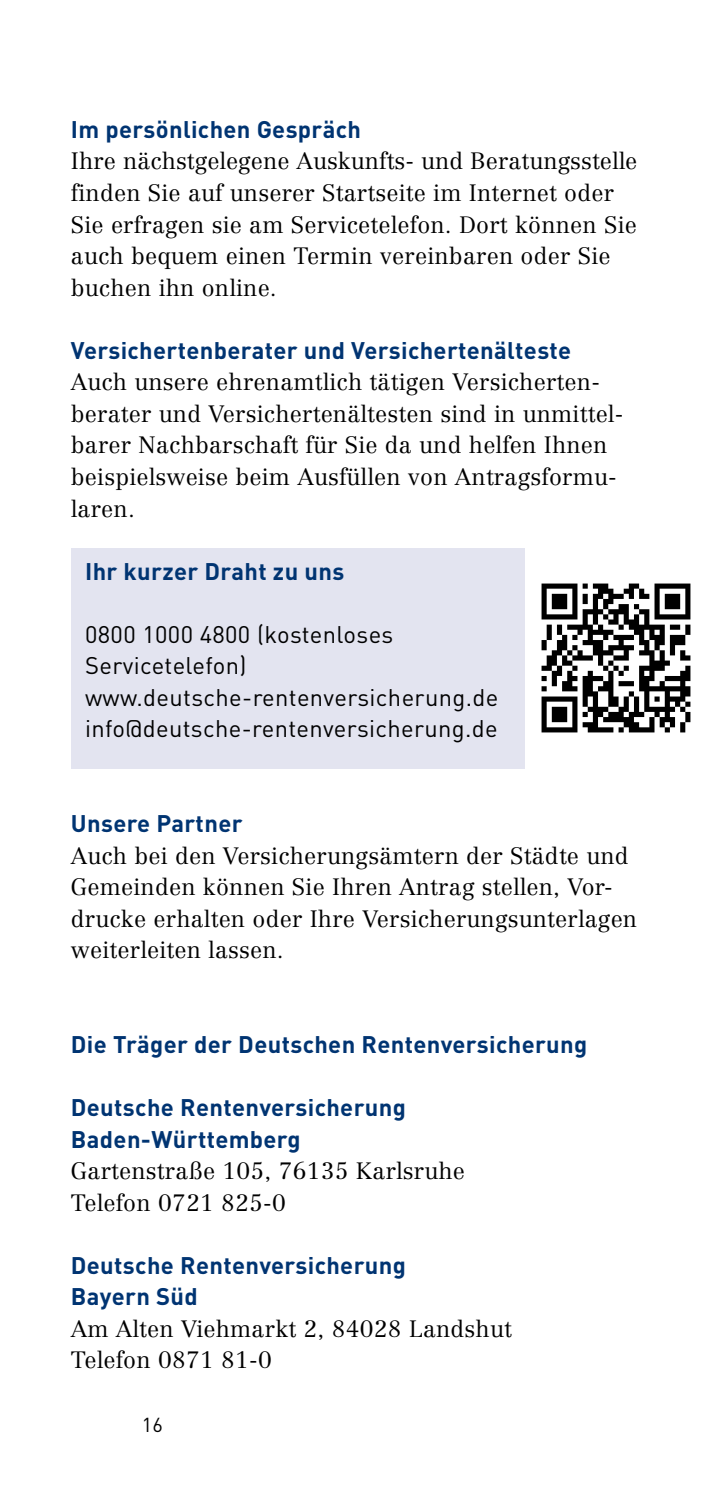
<style>
.page{position:relative;width:709px;height:1489px;background:#fff}
.page>*{position:absolute;margin:0;border:0;box-sizing:border-box;transform-origin:0 0}
.t1{font:700 23.75px/31.5px "DIN";letter-spacing:.015em;color:#003472}
.t2{font:23.75px/31.5px "DIN";letter-spacing:.015em;color:#000}
.t3{font:300 23.25px/31.5px "Centennial";letter-spacing:.01em;color:#000}
.t4{font:20px "DIN";color:#000}
</style>
<div class="page">
<div style="left:71px;top:548px;width:453px;height:221px;background:#e3e4f0"></div>
<img style="left:524px;top:564px;width:167px;height:188px">
<h3 class="t1" style="left:71px;top:112px;width:292px">Im persönlichen Gespräch</h3>
<p class="t3" style="left:71px;top:145px;width:568px">Ihre nächstgelegene Auskunfts- und Beratungsstelle finden Sie auf unserer Startseite im Internet oder Sie erfragen sie am Servicetelefon. Dort können Sie auch bequem einen Termin vereinbaren oder Sie buchen ihn online.</p>
<h3 class="t1" style="left:71px;top:333px;width:501px">Versichertenberater und Versichertenälteste</h3>
<p class="t3" style="left:71px;top:366px;width:554px">Auch unsere ehrenamtlich tätigen Versicherten&shy;berater und Versichertenältesten sind in unmittel&shy;barer Nachbarschaft für Sie da und helfen Ihnen beispielsweise beim Ausfüllen von Antragsformu&shy;laren.</p>
<h3 class="t1" style="left:85px;top:554px;width:261px">Ihr kurzer Draht zu uns</h3>
<p class="t2" style="left:85px;top:618px;width:415px">0800 1000 4800 (kostenloses<br>Servicetelefon) www.deutsche-rentenversicherung.de info@deutsche-rentenversicherung.de</p>
<h3 class="t1" style="left:71px;top:806px;width:173px">Unsere Partner</h3>
<p class="t3" style="left:71px;top:839px;width:568px">Auch bei den Versicherungsämtern der Städte und Gemeinden können Sie Ihren Antrag stellen, Vor&shy;drucke erhalten oder Ihre Versicherungsunterlagen weiterleiten lassen.</p>
<h3 class="t1" style="left:71px;top:1027px;width:518px">Die Träger der Deutschen Rentenversicherung</h3>
<h4 class="t1" style="left:71px;top:1090px;width:336px">Deutsche Rentenversicherung<br>Baden-Württemberg</h4>
<p class="t3" style="left:71px;top:1154px;width:395px">Gartenstraße 105, 76135 Karlsruhe</p>
<p class="t3" style="left:71px;top:1186px;width:216px">Telefon 0721 825-0</p>
<h4 class="t1" style="left:71px;top:1248px;width:336px">Deutsche Rentenversicherung<br>Bayern Süd</h4>
<p class="t3" style="left:71px;top:1312px;width:442px">Am Alten Viehmarkt 2, 84028 Landshut</p>
<p class="t3" style="left:71px;top:1344px;width:202px">Telefon 0871 81-0</p>
<p class="t4" style="left:142px;top:1411px;width:23px">16</p>
</div>
